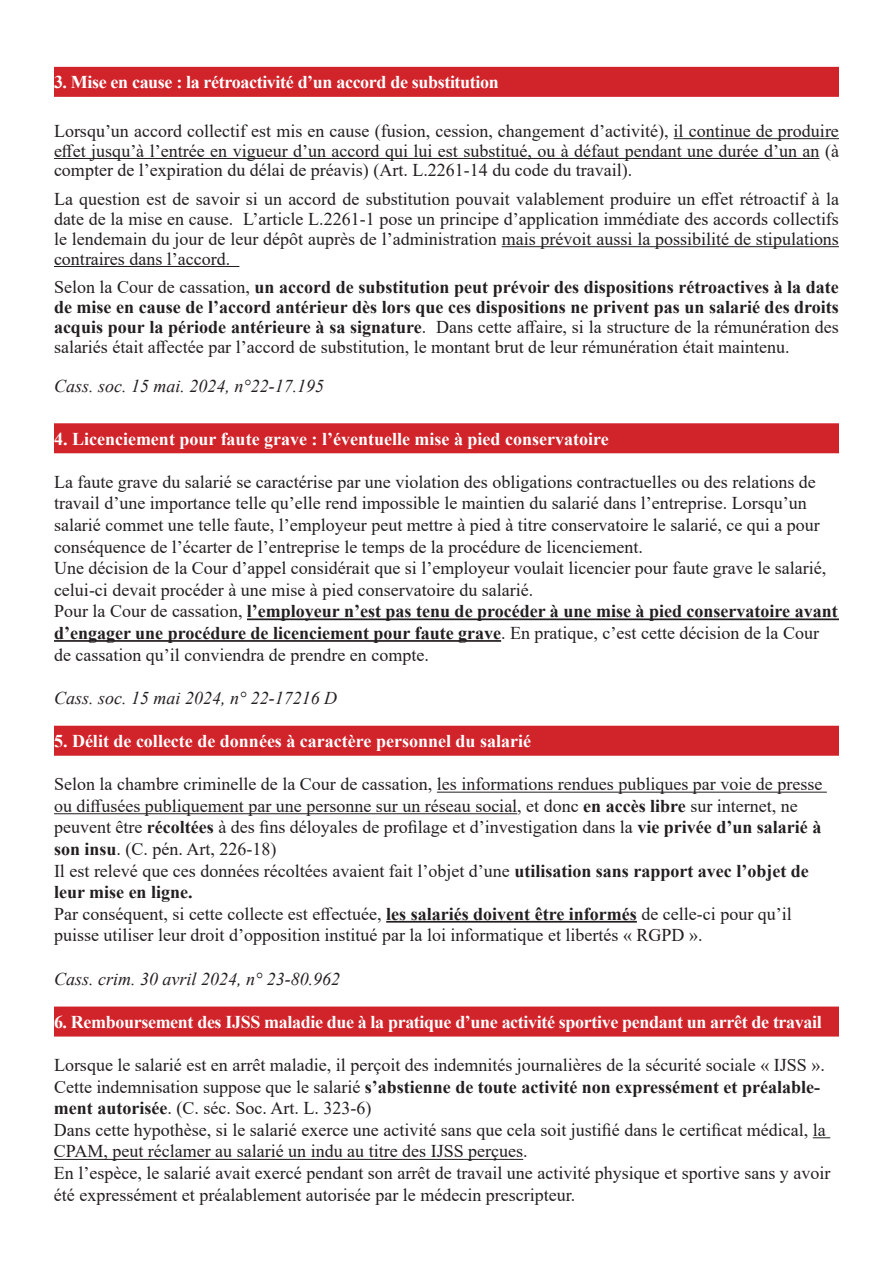
<style>
.page{position:relative;width:893px;height:1263px;background:#fff}
.page>*{position:absolute;margin:0;border:0;box-sizing:border-box;transform-origin:0 0}
.t1{font:18px/21.6px "Times New Roman";color:#231f20}
.t2{font:700 18px/19.8px "Times New Roman";color:#231f20;text-align:justify}
.t3{font:700 18px "Times New Roman";letter-spacing:-.02em;color:#fff}
.t4{font:700 18px "Times New Roman";color:#fff}
.t5{font:italic 18px "Times New Roman";color:#231f20}
.s1{font-weight:400}
.s2{font-weight:700}
</style>
<div class="page">
<div style="left:54px;top:67px;width:785px;height:30px;background:#d1232a"></div>
<hr style="left:674px;top:138px;width:165px;height:1px;background:#231f20">
<hr style="left:54px;top:158px;width:765px;height:1px;background:#231f20">
<hr style="left:502px;top:246px;width:337px;height:1px;background:#231f20">
<hr style="left:54px;top:266px;width:185px;height:1px;background:#231f20">
<div style="left:54px;top:423px;width:785px;height:30px;background:#d1232a"></div>
<hr style="left:247px;top:618px;width:592px;height:2px;background:#231f20">
<hr style="left:54px;top:640px;width:447px;height:2px;background:#231f20">
<div style="left:54px;top:726px;width:785px;height:30px;background:#d1232a"></div>
<hr style="left:437px;top:792px;width:390px;height:1px;background:#231f20">
<hr style="left:54px;top:813px;width:463px;height:1px;background:#231f20">
<hr style="left:386px;top:921px;width:251px;height:2px;background:#231f20">
<div style="left:54px;top:1006px;width:785px;height:30px;background:#d1232a"></div>
<svg style="left:813px;top:1137px;width:17px;height:1px"></svg>
<hr style="left:54px;top:1159px;width:469px;height:1px;background:#231f20">
<p class="t3" style="left:54px;top:69px;width:446px">3. Mise en cause : la rétroactivité d’un accord de substitution</p>
<p class="t1" style="left:54px;top:120px;width:786px;line-height:19.8px;text-align:justify">Lorsqu’un accord collectif est mis en cause (fusion, cession, changement d’activité), il continue de produire effet jusqu’à l’entrée en vigueur d’un accord qui lui est substitué, ou à défaut pendant une durée d’un an (à compter de l’expiration du délai de préavis) (Art. L.2261-14 du code du travail).</p>
<p class="t1" style="left:54px;top:189px;width:786px;line-height:19.8px;text-align:justify">La question est de savoir si un accord de substitution pouvait valablement produire un effet rétroactif à la date de la mise en cause. L’article L.2261-1 pose un principe d’application immédiate des accords collectifs le lendemain du jour de leur dépôt auprès de l’administration mais prévoit aussi la possibilité de stipulations contraires dans l’accord.</p>
<p class="t2" style="left:54px;top:277px;width:786px"><span class="s1">Selon la Cour de cassation,</span> un accord de substitution peut prévoir des dispositions rétroactives à la date de mise en cause de l’accord antérieur dès lors que ces dispositions ne privent pas un salarié des droits acquis pour la période antérieure à sa signature<span class="s1">. Dans cette affaire, si la structure de la rémunération des salariés était affectée par l’accord de substitution, le montant brut de leur rémunération était maintenu.</span></p>
<p class="t5" style="left:54px;top:374px;width:272px">Cass. soc. 15 mai. 2024, n°22-17.195</p>
<p class="t4" style="left:54px;top:425px;width:556px">4. Licenciement pour faute grave : l’éventuelle mise à pied conservatoire</p>
<p class="t1" style="left:54px;top:470px;width:785px">La faute grave du salarié se caractérise par une violation des obligations contractuelles ou des relations de travail d’une importance telle qu’elle rend impossible le maintien du salarié dans l’entreprise. Lorsqu’un salarié commet une telle faute, l’employeur peut mettre à pied à titre conservatoire le salarié, ce qui a pour conséquence de l’écarter de l’entreprise le temps de la procédure de licenciement.<br>Une décision de la Cour d’appel considérait que si l’employeur voulait licencier pour faute grave le salarié, celui-ci devait procéder à une mise à pied conservatoire du salarié.<br>Pour la Cour de cassation, <span class="s2">l’employeur n’est pas tenu de procéder à une mise à pied conservatoire avant d’engager une procédure de licenciement pour faute grave</span>. En pratique, c’est cette décision de la Cour de cassation qu’il conviendra de prendre en compte.</p>
<p class="t5" style="left:54px;top:685px;width:285px">Cass. soc. 15 mai 2024, n° 22-17216 D</p>
<p class="t4" style="left:54px;top:728px;width:479px">5. Délit de collecte de données à caractère personnel du salarié</p>
<p class="t1" style="left:54px;top:773px;width:770px">Selon la chambre criminelle de la Cour de cassation, les informations rendues publiques par voie de presse ou diffusées publiquement par une personne sur un réseau social, et donc <span class="s2">en accès libre</span> sur internet, ne peuvent être <span class="s2">récoltées</span> à des fins déloyales de profilage et d’investigation dans la <span class="s2">vie privée d’un salarié à son insu</span>. (C. pén. Art, 226-18)<br>Il est relevé que ces données récoltées avaient fait l’objet d’une <span class="s2">utilisation sans rapport avec l’objet de leur mise en ligne.<br></span>Par conséquent, si cette collecte est effectuée, <span class="s2">les salariés doivent être informés</span> de celle-ci pour qu’il puisse utiliser leur droit d’opposition institué par la loi informatique et libertés « RGPD ».</p>
<p class="t5" style="left:54px;top:966px;width:288px">Cass. crim. 30 avril 2024, n° 23-80.962</p>
<p class="t3" style="left:54px;top:1009px;width:769px">6. Remboursement des IJSS maladie due à la pratique d’une activité sportive pendant un arrêt de travail</p>
<p class="t1" style="left:54px;top:1054px;width:778px">Lorsque le salarié est en arrêt maladie, il perçoit des indemnités journalières de la sécurité sociale « IJSS ».<br>Cette indemnisation suppose que le salarié <span class="s2">s’abstienne de toute activité non expressément et préalable&shy;ment autorisée</span>. (C. séc. Soc. Art. L. 323-6)<br>Dans cette hypothèse, si le salarié exerce une activité sans que cela soit justifié dans le certificat médical, la CPAM, peut réclamer au salarié un indu au titre des IJSS perçues.<br>En l’espèce, le salarié avait exercé pendant son arrêt de travail une activité physique et sportive sans y avoir été expressément et préalablement autorisée par le médecin prescripteur.</p>
</div>
